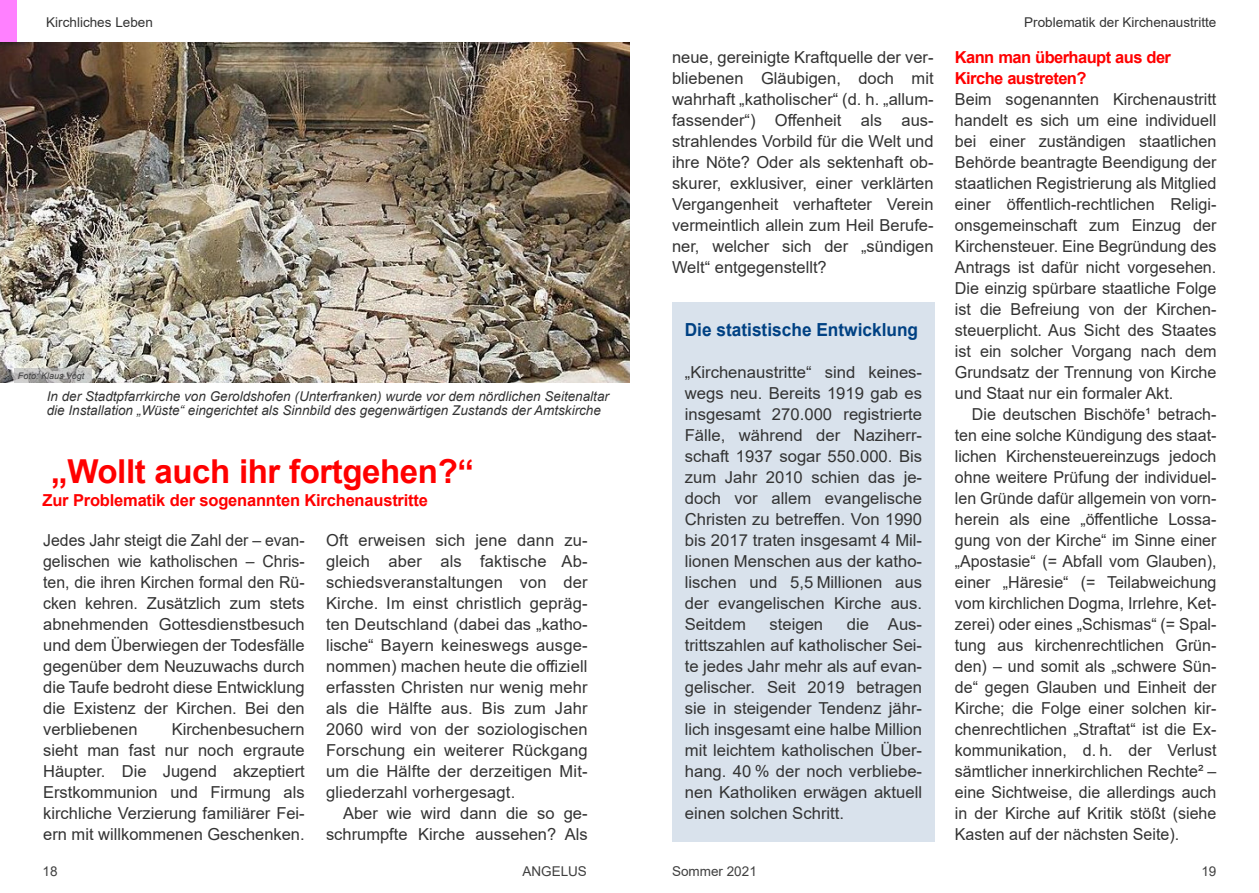
<style>
.page{position:relative;width:1259px;height:893px;background:#fff}
.page>*{position:absolute;margin:0;border:0;box-sizing:border-box;transform-origin:0 0}
.t1{font:700 33px "Arial";letter-spacing:-.015em;color:#f00}
.t2{font:700 18px "Arial";color:#004183;scale:.96 1}
.t3{font:16.5px/21px "Arial";color:#333;text-align:justify}
.t4{font:16.5px/21px "Arial";color:#333;text-align:justify;scale:.96 1}
.t5{font:700 16.5px "Arial";letter-spacing:-.015em;color:#f00}
.t6{font:700 16.5px/21px "Arial";letter-spacing:-.035em;color:#f00}
.t7{font:italic 13.5px/14px "Arial";color:#333}
.t8{font:13.5px "Arial";color:#333}
.t9{font:13.5px "Arial";color:#404040}
.t10{font:italic 9px "Arial";color:#404040}
</style>
<div class="page">
<div style="left:0;top:0;width:17px;height:43px;background:#ff80ff"></div>
<img style="left:0;top:43px;width:629px;height:340px">
<div style="left:14px;top:369px;width:78px;height:14px;background:#b3b3b3;opacity:.59"></div>
<div style="left:672px;top:303px;width:263px;height:539px;background:#d9e2ec"></div>
<p class="t8" style="left:46px;top:17px;width:108px">Kirchliches Leben</p>
<p class="t10" style="left:18px;top:372px;width:68px">Foto: Klaus Vogt</p>
<p class="t7" style="left:47px;top:390px;width:564px">In der Stadtpfarrkirche von Geroldshofen (Unterfranken) wurde vor dem nördlichen Seitenaltar die Installation „Wüste“ eingerichtet als Sinnbild des gegenwärtigen Zustands der Amtskirche</p>
<h1 class="t1" style="left:51px;top:459px;width:424px">„Wollt auch ihr fortgehen?“</h1>
<p class="t5" style="left:43px;top:493px;width:387px">Zur Problematik der sogenannten Kirchenaustritte</p>
<p class="t4" style="left:43px;top:531px;width:274px">Jedes Jahr steigt die Zahl der – evan&shy;gelischen wie katholischen – Chris&shy;ten, die ihren Kirchen formal den Rü&shy;cken kehren. Zusätzlich zum stets abnehmenden Gottesdienstbesuch und dem Überwiegen der Todesfälle gegenüber dem Neuzuwachs durch die Taufe bedroht diese Entwicklung die Existenz der Kirchen. Bei den verbliebenen</p>
<p class="t3" style="left:326px;top:531px;width:263px">Oft erweisen sich jene dann zu&shy;gleich aber als faktische Ab&shy;schiedsveranstaltungen von der Kirche. Im einst christlich gepräg&shy;ten Deutschland (dabei das „katho&shy;lische“ Bayern keineswegs ausge&shy;nommen) machen heute die offiziell erfassten Christen nur wenig mehr als die Hälfte aus. Bis zum Jahr 2060 wird von der soziologischen Forschung ein weiterer Rückgang um die Hälfte der derzeitigen Mit&shy;gliederzahl vorhergesagt.</p>
<p class="t3" style="left:326px;top:804px;width:263px;text-align:right">Aber wie wird dann die so ge&shy;schrumpfte Kirche aussehen? Als</p>
<p class="t3" style="left:43px;top:720px;width:263px;text-indent:129px">Kirchenbesuchern sieht man fast nur noch ergraute Häupter. Die Jugend akzeptiert Erstkommunion und Firmung als kirchliche Verzierung familiärer Fei&shy;ern mit willkommenen Geschenken.</p>
<p class="t8" style="left:1024px;top:17px;width:194px">Problematik der Kirchenaustritte</p>
<p class="t3" style="left:672px;top:48px;width:263px">neue, gereinigte Kraftquelle der ver&shy;bliebenen Gläubigen, doch mit wahrhaft „katholischer“ (d. h. „allum&shy;fassender“) Offenheit als aus&shy;strahlendes Vorbild für die Welt und ihre Nöte? Oder als sektenhaft ob&shy;skurer, exklusiver, einer verklärten Vergangenheit verhafteter Verein vermeintlich allein zum Heil Berufe&shy;ner, welcher sich der „sündigen Welt“ entgegenstellt?</p>
<p class="t6" style="left:955px;top:48px;width:218px">Kann man überhaupt aus der<br>Kirche austreten?</p>
<p class="t3" style="left:955px;top:90px;width:263px">Beim sogenannten Kirchenaustritt handelt es sich um eine individuell bei einer zuständigen staatlichen Behörde beantragte Beendigung der staatlichen Registrierung als Mitglied einer öffentlich-rechtlichen Religi&shy;onsgemeinschaft zum Einzug der Kirchensteuer. Eine Begründung des Antrags ist dafür nicht vorgesehen.<br>Die einzig spürbare staatliche Folge ist die Befreiung von der Kirchen&shy;steuerplicht. Aus Sicht des Staates ist ein solcher Vorgang nach dem Grundsatz der Trennung von Kirche und Staat nur ein formaler Akt.</p>
<p class="t3" style="left:955px;top:405px;width:263px;text-indent:17px">Die deutschen Bischöfe¹ betrach&shy;ten eine solche Kündigung des staat&shy;lichen Kirchensteuereinzugs jedoch ohne weitere Prüfung der individuel&shy;len Gründe dafür allgemein von vorn&shy;herein als eine „öffentliche Lossa&shy;gung von der Kirche“ im Sinne einer „Apostasie“ (= Abfall vom Glauben), einer „Häresie“ (= Teilabweichung vom kirchlichen Dogma, Irrlehre, Ket&shy;zerei) oder eines „Schismas“ (= Spal&shy;tung aus kirchenrechtlichen Grün&shy;den) – und somit als „schwere Sün&shy;de“ gegen Glauben und Einheit der Kirche; die Folge einer solchen kir&shy;chenrechtlichen „Straftat“ ist die Ex&shy;kommunikation, d. h. der Verlust sämtlicher innerkirchlichen Rechte² – eine Sichtweise, die allerdings auch in der Kirche auf Kritik stößt (siehe Kasten auf der nächsten Seite).</p>
<p class="t2" style="left:685px;top:323px;width:245px">Die statistische Entwicklung</p>
<p class="t3" style="left:685px;top:363px;width:239px">„Kirchenaustritte“ sind keines&shy;wegs neu. Bereits 1919 gab es insgesamt 270.000 registrierte Fälle, während der Naziherr&shy;schaft 1937 sogar 550.000. Bis zum Jahr 2010 schien das je&shy;doch vor allem evangelische Christen zu betreffen. Von 1990 bis 2017 traten insgesamt 4 Mil&shy;lionen Menschen aus der katho&shy;lischen und 5,5 Millionen aus der evangelischen Kirche aus.<br>Seitdem</p>
<p class="t3" style="left:685px;top:615px;width:239px;text-indent:162px">die Aus&shy;trittszahlen auf katholischer Sei&shy;te jedes Jahr mehr als auf evan&shy;gelischer. Seit 2019 betragen sie in steigender Tendenz jähr&shy;lich insgesamt eine halbe Million mit leichtem katholischen Über&shy;hang. 40 % der noch verbliebe&shy;nen Katholiken erwägen aktuell einen solchen Schritt.</p>
<p class="t3" style="left:769px;top:615px;width:55px">steigen</p>
<p class="t9" style="left:43px;top:867px;width:17px">18</p>
<p class="t9" style="left:522px;top:867px;width:66px">ANGELUS</p>
<p class="t9" style="left:672px;top:867px;width:86px">Sommer 2021</p>
<p class="t9" style="left:1201px;top:867px;width:17px">19</p>
</div>
